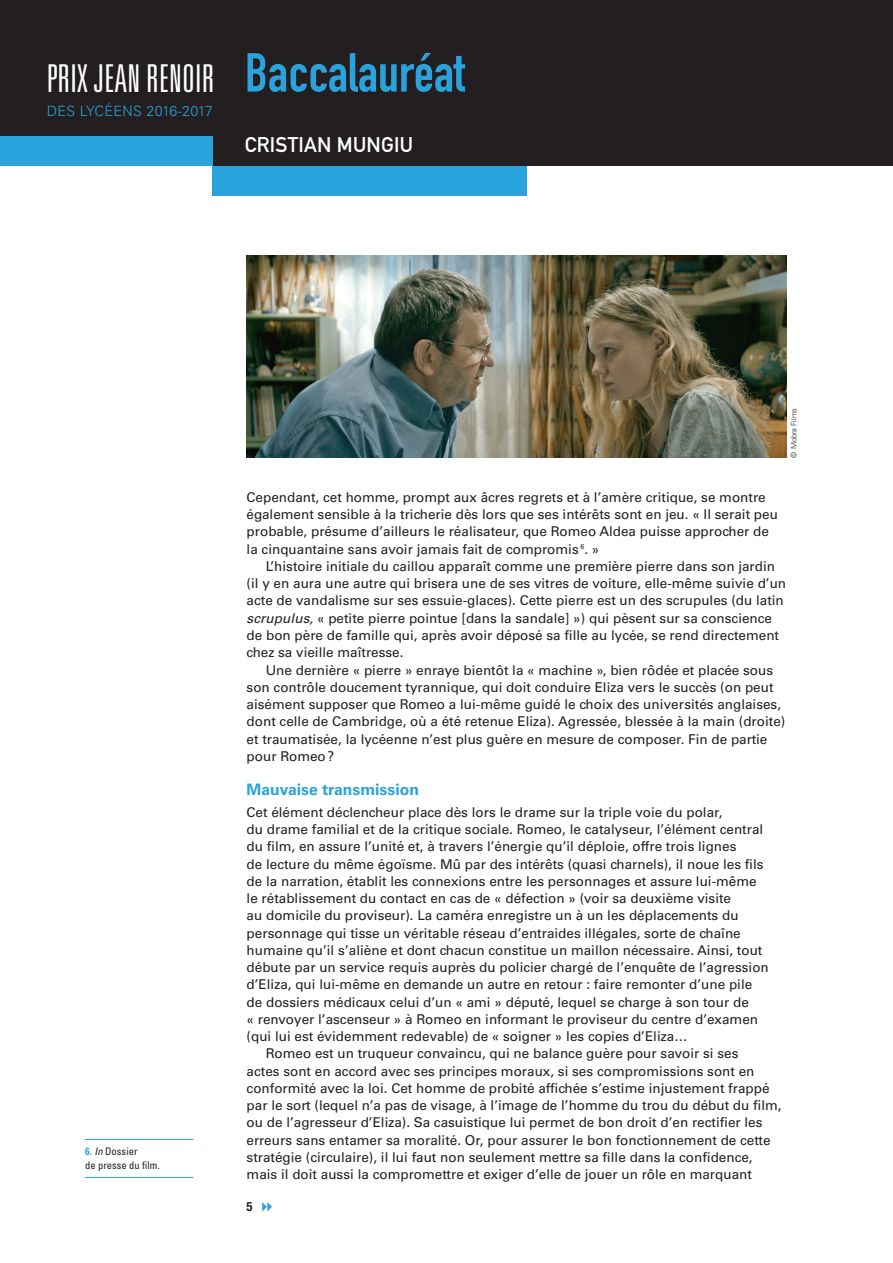
<style>
.page{position:relative;width:893px;height:1263px;background:#fff}
.page>*{position:absolute;margin:0;border:0;box-sizing:border-box;transform-origin:0 0}
.t1{font:54px "DIN Engschrift Std";color:#2aa2db}
.t2{font:300 ultra-condensed 38.4px "Univers LT Std";letter-spacing:.005em;color:#fff}
.t3{font:21px "DIN Mittelschrift Std";letter-spacing:.01em;color:#fff}
.t4{font:700 15.75px "Univers LT Std";color:#2aa2db}
.t5{font:300 14.25px "Univers LT Std";letter-spacing:.025em;color:#2aa2db}
.t6{font:13.5px/17.2px "Univers LT Std";color:#231f20}
.t7{font:700 condensed 12.75px "Helvetica Neue LT Std";color:#231f20}
.t8{font:condensed 10.5px/13.5px "Univers LT Std";letter-spacing:.005em;color:#231f20}
.t9{font:300 7.5px "Univers LT Std";color:#231f20}
.s1{font-weight:700;color:#2aa2db}
.s2{font-style:italic}
</style>
<div class="page">
<div style="left:0;top:0;width:893px;height:166px;background:#231f20"></div>
<div style="left:0;top:136px;width:213px;height:30px;background:#2aa2db"></div>
<div style="left:213px;top:166px;width:314px;height:30px;background:#2aa2db"></div>
<hr style="left:85px;top:1139px;width:108px;height:1px;background:#2aa2db">
<hr style="left:85px;top:1177px;width:108px;height:1px;background:#2aa2db">
<img style="left:247px;top:255px;width:540px;height:203px">
<h2 class="t2" style="left:47px;top:58px;width:169px">PRIX JEAN RENOIR</h2>
<p class="t5" style="left:47px;top:102px;width:168px">DES LYCÉENS 2016-2017</p>
<h1 class="t1" style="left:245px;top:41px;width:221px">Baccalauréat</h1>
<h3 class="t3" style="left:245px;top:132px;width:170px">CRISTIAN MUNGIU</h3>
<p class="t8" style="left:85px;top:1144px;width:76px"><span class="s1">6.</span> <span class="s2">In</span> Dossier<br>de presse du film.</p>
<p class="t9" style="left:789px;top:458px;width:51px;rotate:-90deg">© Mobra Films</p>
<p class="t6" style="left:247px;top:489px;width:533px">Cependant, cet homme, prompt aux âcres regrets et à l’amère critique, se montre également sensible à la tricherie dès lors que ses intérêts sont en jeu. « Il serait peu probable, présume d’ailleurs le réalisateur, que Romeo Aldea puisse approcher de la cinquantaine sans avoir jamais fait de compromis <sup>6</sup>. »</p>
<p class="t6" style="left:247px;top:558px;width:541px;text-indent:19px">L’histoire initiale du caillou apparaît comme une première pierre dans son jardin (il y en aura une autre qui brisera une de ses vitres de voiture, elle-même suivie d’un acte de vandalisme sur ses essuie-glaces). Cette pierre est un des scrupules (du latin <span class="s2">scrupulus,</span> « petite pierre pointue [dans la sandale] ») qui pèsent sur sa conscience de bon père de famille qui, après avoir déposé sa fille au lycée, se rend directement chez sa vieille maîtresse.</p>
<p class="t6" style="left:247px;top:661px;width:540px;text-indent:19px">Une dernière « pierre » enraye bientôt la « machine », bien rôdée et placée sous son contrôle doucement tyrannique, qui doit conduire Eliza vers le succès (on peut aisément supposer que Romeo a lui-même guidé le choix des universités anglaises, dont celle de Cambridge, où a été retenue Eliza). Agressée, blessée à la main (droite) et traumatisée, la lycéenne n’est plus guère en mesure de composer. Fin de partie pour Romeo?</p>
<p class="t4" style="left:247px;top:780px;width:174px">Mauvaise transmission</p>
<p class="t6" style="left:247px;top:803px;width:477px">Cet élément déclencheur place dès lors le drame sur la triple voie du polar,</p>
<p class="t6" style="left:247px;top:821px;width:518px">du drame familial et de la critique sociale. Romeo, le catalyseur, l’élément central</p>
<p class="t6" style="left:247px;top:838px;width:491px">du film, en assure l’unité et, à travers l’énergie qu’il déploie, offre trois lignes</p>
<p class="t6" style="left:247px;top:855px;width:518px">de lecture du même égoïsme. Mû par des intérêts (quasi charnels), il noue les fils</p>
<p class="t6" style="left:247px;top:872px;width:512px">de la narration, établit les connexions entre les personnages et assure lui-même</p>
<p class="t6" style="left:247px;top:890px;width:486px">le rétablissement du contact en cas de « défection » (voir sa deuxième visite</p>
<p class="t6" style="left:247px;top:907px;width:493px">au domicile du proviseur). La caméra enregistre un à un les déplacements du</p>
<p class="t6" style="left:247px;top:924px;width:496px">personnage qui tisse un véritable réseau d’entraides illégales, sorte de chaîne</p>
<p class="t6" style="left:247px;top:941px;width:517px">humaine qu’il s’aliène et dont chacun constitue un maillon nécessaire. Ainsi, tout</p>
<p class="t6" style="left:247px;top:959px;width:524px">débute par un service requis auprès du policier chargé de l’enquête de l’agression</p>
<p class="t6" style="left:247px;top:976px;width:507px">d’Eliza, qui lui-même en demande un autre en retour : faire remonter d’une pile</p>
<p class="t6" style="left:247px;top:993px;width:504px">de dossiers médicaux celui d’un « ami » député, lequel se charge à son tour de</p>
<p class="t6" style="left:247px;top:1010px;width:513px">« renvoyer l’ascenseur » à Romeo en informant le proviseur du centre d’examen</p>
<p class="t6" style="left:247px;top:1028px;width:443px">(qui lui est évidemment redevable) de « soigner » les copies d’Eliza…</p>
<p class="t6" style="left:266px;top:1045px;width:474px">Romeo est un truqueur convaincu, qui ne balance guère pour savoir si ses</p>
<p class="t6" style="left:247px;top:1062px;width:509px">actes sont en accord avec ses principes moraux, si ses compromissions sont en</p>
<p class="t6" style="left:247px;top:1079px;width:524px">conformité avec la loi. Cet homme de probité affichée s’estime injustement frappé</p>
<p class="t6" style="left:247px;top:1097px;width:537px">par le sort (lequel n’a pas de visage, à l’image de l’homme du trou du début du film,</p>
<p class="t6" style="left:247px;top:1114px;width:517px">ou de l’agresseur d’Eliza). Sa casuistique lui permet de bon droit d’en rectifier les</p>
<p class="t6" style="left:247px;top:1131px;width:525px">erreurs sans entamer sa moralité. Or, pour assurer le bon fonctionnement de cette</p>
<p class="t6" style="left:247px;top:1148px;width:508px">stratégie (circulaire), il lui faut non seulement mettre sa fille dans la confidence,</p>
<p class="t6" style="left:247px;top:1166px;width:507px">mais il doit aussi la compromettre et exiger d’elle de jouer un rôle en marquant</p>
<p class="t7" style="left:247px;top:1199px;width:8px">5</p>
</div>
